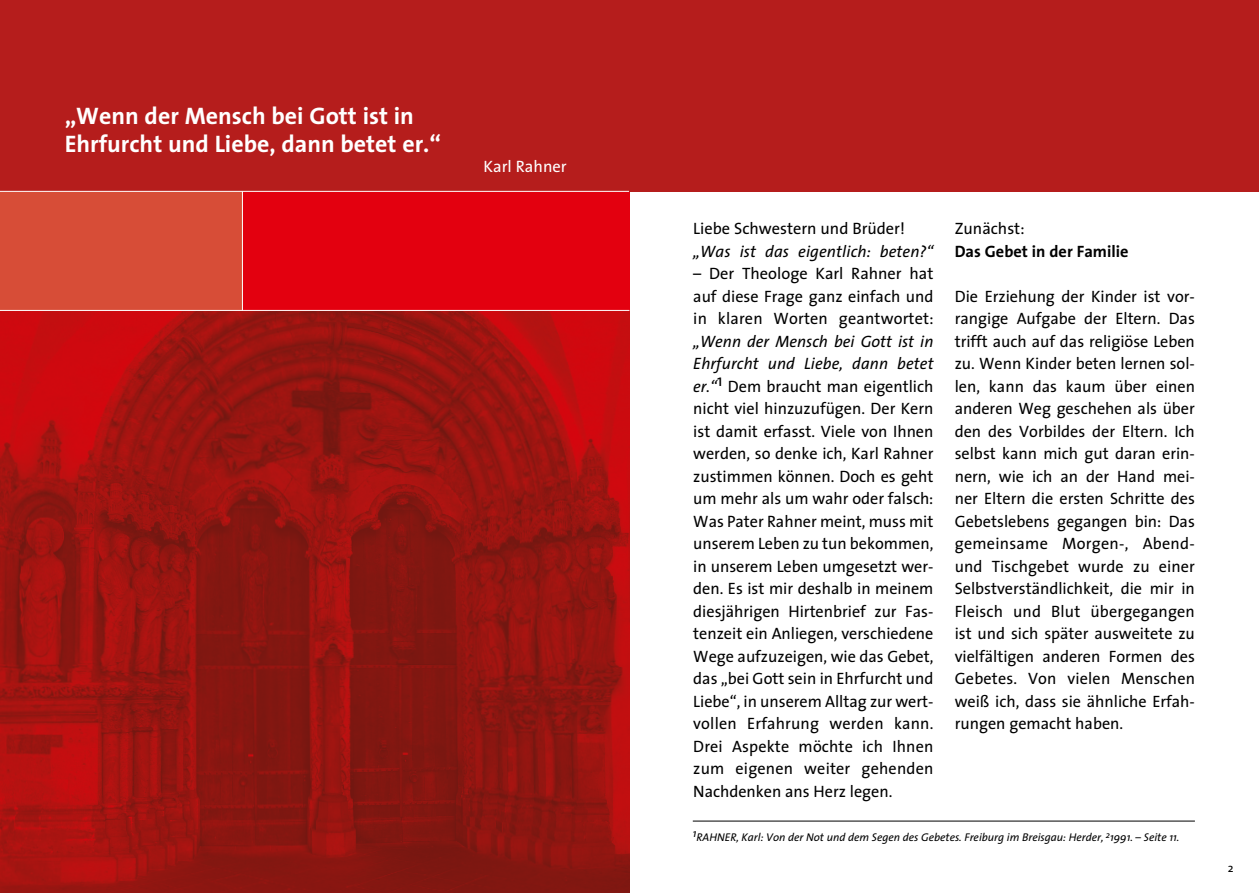
<style>
.page{position:relative;width:1259px;height:893px;background:#fff}
.page>*{position:absolute;margin:0;border:0;box-sizing:border-box;transform-origin:0 0}
.t1{font:700 24px/28.8px "The Sans";color:#fff}
.t2{font:16.5px/22.5px "The Sans";color:#000;text-align:justify}
.t3{font:italic 16.5px "The Sans";letter-spacing:.005em;color:#000}
.t4{font:700 16.5px "The Sans";color:#000}
.t5{font:16.5px "The Sans";color:#fff}
.t6{font:12px "The Sans";color:#000}
.t7{font:italic 11.25px "The Sans";color:#000}
.s1{font-style:italic}
</style>
<div class="page">
<div style="left:0;top:0;width:629px;height:191px;background:#b51d1c"></div>
<img style="left:0;top:311px;width:629px;height:582px">
<div style="left:0;top:191px;width:629px;height:119px;background:#e3000f"></div>
<div style="left:0;top:191px;width:242px;height:119px;background:#d74d37"></div>
<hr style="left:0;top:191px;width:629px;height:1px;background:#fff">
<hr style="left:242px;top:191px;width:1px;height:119px;background:#fff">
<div style="left:629px;top:0;width:630px;height:191px;background:#b51d1c"></div>
<hr style="left:693px;top:821px;width:502px;height:1px;background:#000">
<h1 class="t1" style="left:65px;top:101px;width:378px">„Wenn der Mensch bei Gott ist in<br>Ehrfurcht und Liebe, dann betet er.“</h1>
<p class="t5" style="left:483px;top:153px;width:85px">Karl Rahner</p>
<p class="t2" style="left:693px;top:217px;width:213px">Liebe Schwestern und Brüder!</p>
<p class="t3" style="left:693px;top:237px;width:242px">„Was ist das eigentlich: beten?“</p>
<p class="t2" style="left:693px;top:262px;width:242px">– Der Theologe Karl Rahner hat auf diese Frage ganz einfach und in klaren Worten geantwortet:</p>
<p class="t2" style="left:693px;top:329px;width:242px"><span class="s1">„Wenn der Mensch bei Gott ist in Ehrfurcht und Liebe, dann betet er.“</span>1 Dem braucht man eigentlich nicht viel hinzuzufügen. Der Kern ist damit erfasst. Viele von Ihnen werden, so denke ich, Karl Rahner zustimmen können. Doch es geht um mehr als um wahr oder falsch:<br>Was Pater Rahner meint, muss mit unserem Leben zu tun bekommen, in unserem Leben umgesetzt wer&shy;den. Es ist mir deshalb in meinem diesjährigen Hirtenbrief zur Fas&shy;tenzeit ein Anliegen, verschiedene Wege aufzuzeigen, wie das Gebet, das „bei Gott sein in Ehrfurcht und Liebe“, in unserem Alltag zur wert&shy;vollen Erfahrung werden kann.<br>Drei Aspekte möchte ich Ihnen zum eigenen weiter gehenden Nachdenken ans Herz legen.</p>
<p class="t2" style="left:954px;top:217px;width:71px">Zunächst:</p>
<p class="t4" style="left:954px;top:237px;width:175px">Das Gebet in der Familie</p>
<p class="t2" style="left:954px;top:284px;width:242px">Die Erziehung der Kinder ist vor&shy;rangige Aufgabe der Eltern. Das trifft auch auf das religiöse Leben zu. Wenn Kinder beten lernen sol&shy;len, kann das kaum über einen anderen Weg geschehen als über den des Vorbildes der Eltern. Ich selbst kann mich gut daran erin&shy;nern, wie ich an der Hand mei&shy;ner Eltern die ersten Schritte des Gebetslebens gegangen bin: Das gemeinsame Morgen-, Abend&shy;und Tischgebet wurde zu einer Selbstverständlichkeit, die mir in Fleisch und Blut übergegangen ist und sich später ausweitete zu vielfältigen anderen Formen des Gebetes. Von vielen Menschen weiß ich, dass sie ähnliche Erfah&shy;rungen gemacht haben.</p>
<p class="t7" style="left:693px;top:828px;width:488px">1RAHNER, Karl: Von der Not und dem Segen des Gebetes. Freiburg im Breisgau: Herder, <sup>2</sup>1991. – Seite 11.</p>
<p class="t6" style="left:1227px;top:858px;width:7px">2</p>
</div>
